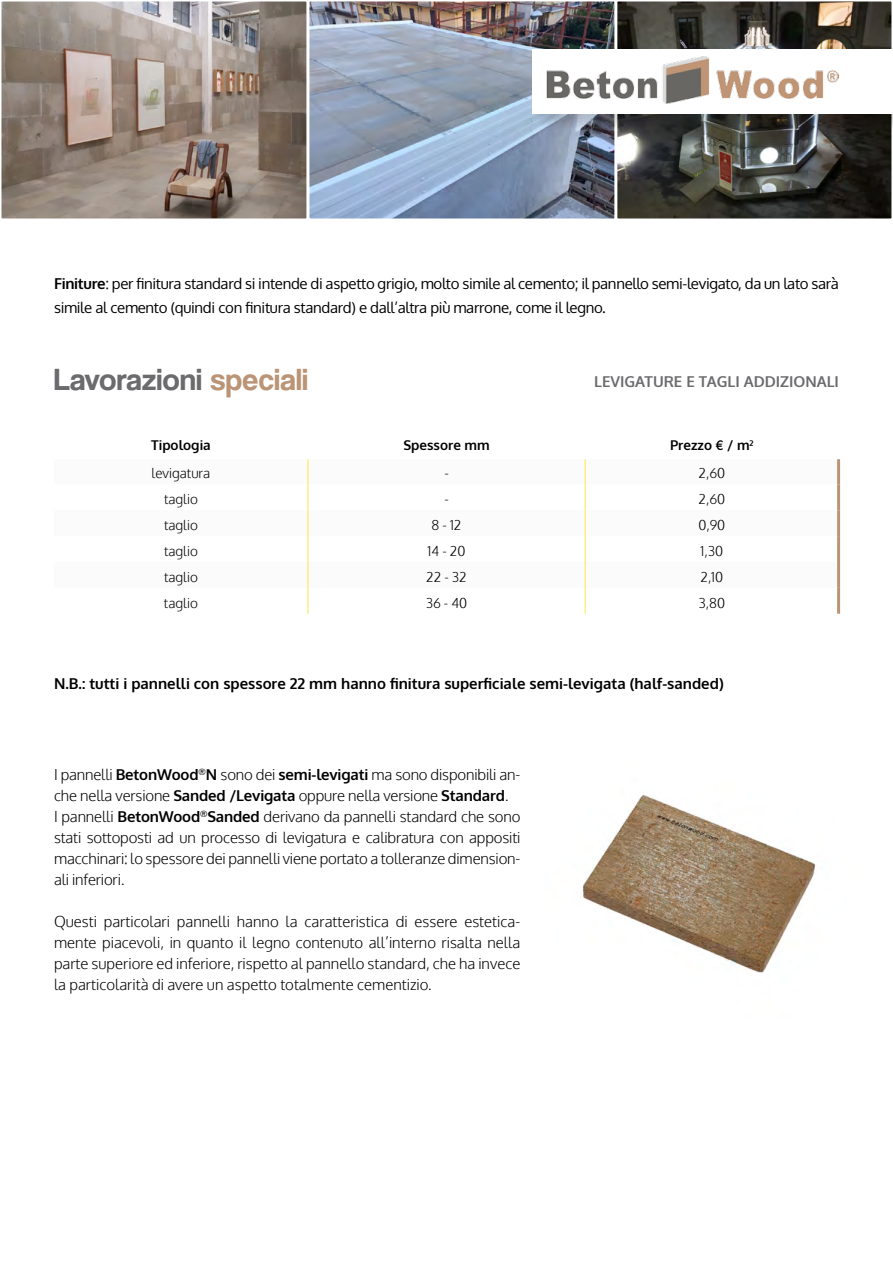
<style>
.page{position:relative;width:893px;height:1263px;background:#fff}
.page>*{position:absolute;margin:0;border:0;box-sizing:border-box;transform-origin:0 0}
.t1{font:31.5px "Coolvetica Rg";letter-spacing:.01em;color:#6b6b6e}
.t2{font:300 15px/21px "Oxygen";letter-spacing:-.01em;color:#000}
.t3{font:15px/24px "Oxygen";letter-spacing:-.02em;color:#000}
.t4{font:700 15px "Oxygen";color:#000}
.t5{font:700 15px "Oxygen";color:#6b6b6e}
.t6{font:300 13.5px "Oxygen";color:#000}
.t7{font:700 13.5px "Oxygen";color:#000}
.s1{font-weight:700}
.s2{color:#ba9475}
</style>
<div class="page">
<svg style="left:1px;top:1px;width:306px;height:218px;background:#978980"></svg>
<svg style="left:617px;top:1px;width:275px;height:218px;background:#46443e"></svg>
<img style="left:309px;top:1px;width:306px;height:218px">
<div style="left:535px;top:51px;width:358px;height:81px;background:#000;opacity:.15"></div>
<div style="left:533px;top:49px;width:360px;height:64px;background:#fff"></div>
<img style="left:546px;top:57px;width:293px;height:46px">
<svg style="left:308px;top:459px;width:1px;height:155px"></svg>
<svg style="left:585px;top:459px;width:1px;height:155px"></svg>
<hr style="left:837px;top:459px;width:3px;height:25px;background:#ba9475">
<hr style="left:837px;top:484px;width:3px;height:26px;background:#ba9475">
<hr style="left:837px;top:510px;width:3px;height:26px;background:#ba9475">
<hr style="left:837px;top:536px;width:3px;height:26px;background:#ba9475">
<hr style="left:837px;top:562px;width:3px;height:26px;background:#ba9475">
<hr style="left:837px;top:588px;width:3px;height:26px;background:#ba9475">
<img style="left:582px;top:795px;width:234px;height:178px">
<p class="t3" style="left:54px;top:272px;width:786px"><span class="s1">Finiture</span>: per finitura standard si intende di aspetto grigio, molto simile al cemento; il pannello semi-levigato, da un lato sarà simile al cemento (quindi con finitura standard) e dall’altra più marrone, come il legno.</p>
<h1 class="t1" style="left:54px;top:360px;width:256px">Lavorazioni <span class="s2">speciali</span></h1>
<p class="t5" style="left:594px;top:372px;width:246px">LEVIGATURE E TAGLI addizionali</p>
<p class="t7" style="left:151px;top:437px;width:61px">Tipologia</p>
<p class="t7" style="left:403px;top:437px;width:88px">Spessore mm</p>
<p class="t7" style="left:670px;top:437px;width:85px">Prezzo € / m<sup>2</sup></p>
<p class="t6" style="left:152px;top:465px;width:60px">levigatura</p>
<p class="t6" style="left:444px;top:465px;width:6px">-</p>
<p class="t6" style="left:698px;top:465px;width:28px">2,60</p>
<p class="t6" style="left:164px;top:491px;width:35px">taglio</p>
<p class="t6" style="left:444px;top:491px;width:6px">-</p>
<p class="t6" style="left:698px;top:491px;width:28px">2,60</p>
<p class="t6" style="left:164px;top:517px;width:35px">taglio</p>
<p class="t6" style="left:432px;top:517px;width:31px">8 - 12</p>
<p class="t6" style="left:698px;top:517px;width:28px">0,90</p>
<p class="t6" style="left:164px;top:543px;width:35px">taglio</p>
<p class="t6" style="left:428px;top:543px;width:39px">14 - 20</p>
<p class="t6" style="left:700px;top:543px;width:24px">1,30</p>
<p class="t6" style="left:164px;top:568px;width:35px">taglio</p>
<p class="t6" style="left:426px;top:568px;width:42px">22 - 32</p>
<p class="t6" style="left:700px;top:568px;width:24px">2,10</p>
<p class="t6" style="left:164px;top:594px;width:35px">taglio</p>
<p class="t6" style="left:426px;top:594px;width:43px">36 - 40</p>
<p class="t6" style="left:698px;top:594px;width:28px">3,80</p>
<p class="t4" style="left:54px;top:675px;width:671px">N.B.: tutti i pannelli con spessore 22 mm hanno finitura superficiale semi-levigata (half-sanded)</p>
<p class="t2" style="left:54px;top:764px;width:468px">I pannelli <span class="s1">BetonWood</span><sup>®</sup><span class="s1">N</span> sono dei <span class="s1">semi-levigati</span> ma sono disponibili an&shy;che nella versione <span class="s1">Sanded /Levigata</span> oppure nella versione <span class="s1">Standard</span>.<br>I pannelli <span class="s1">BetonWood</span><sup>®</sup><span class="s1">Sanded</span> derivano da pannelli standard che sono stati sottoposti ad un processo di levigatura e calibratura con appositi macchinari: lo spessore dei pannelli viene portato a tolleranze dimension&shy;ali inferiori.</p>
<p class="t2" style="left:54px;top:911px;width:468px;text-align:justify">Questi particolari pannelli hanno la caratteristica di essere estetica&shy;mente piacevoli, in quanto il legno contenuto all’interno risalta nella parte superiore ed inferiore, rispetto al pannello standard, che ha invece la particolarità di avere un aspetto totalmente cementizio.</p>
</div>
